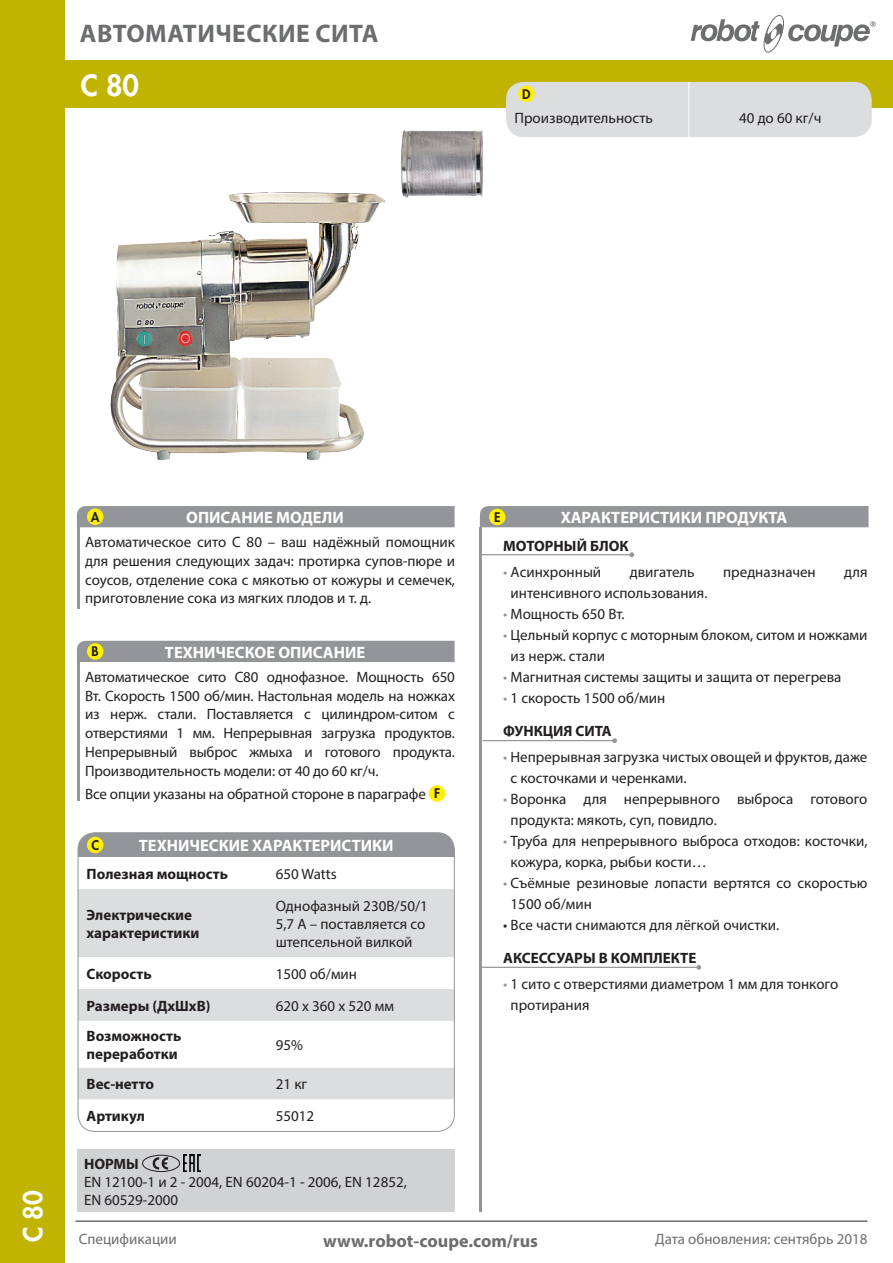
<style>
.page{position:relative;width:893px;height:1263px;background:#fff}
.page>*{position:absolute;margin:0;border:0;box-sizing:border-box;transform-origin:0 0}
.t1{font:800 28.5px "Futura";color:#fff}
.t2{font:700 25.5px "Myriad Pro";letter-spacing:.02em;color:#6c6d70}
.t3{font:800 25.5px "Futura";color:#fff}
.t4{font:700 18px "Myriad Pro";color:#6c6d70}
.t5{font:700 16.5px "Myriad Pro";color:#fff}
.t6{font:15px/18.8px "Myriad Pro";color:#231f20}
.t7{font:700 15px/18px "Myriad Pro";color:#231f20}
.t8{font:15px "Myriad Pro";color:#6c6d70}
.t9{font:800 12.9px "Futura";color:#231f20}
.s1{font-family:"Futura";font-weight:800;font-size:12.9px}
.s2{color:#939598}
</style>
<div class="page">
<div style="left:0;top:60px;width:893px;height:47px;background:#c0b301"></div>
<svg style="left:691px;top:15px;width:185px;height:37px"></svg>
<div style="left:0;top:0;width:65px;height:1263px;background:#c0b301"></div>
<img style="left:110px;top:195px;width:255px;height:266px">
<img style="left:400px;top:130px;width:84px;height:68px">
<hr style="left:480px;top:527px;width:2px;height:685px;background:#939598">
<div style="left:480px;top:506px;width:388px;height:21px;background:#939598"></div>
<hr style="left:483px;top:740px;width:132px;height:1px;background:#939598">
<svg style="left:612px;top:738px;width:5px;height:5px"></svg>
<hr style="left:481px;top:967px;width:218px;height:1px;background:#939598">
<svg style="left:696px;top:965px;width:5px;height:5px"></svg>
<hr style="left:482px;top:554px;width:150px;height:1px;background:#939598">
<svg style="left:629px;top:552px;width:5px;height:5px"></svg>
<div style="left:506px;top:82px;width:366px;height:55px;background:#dcdddf"></div>
<hr style="left:689px;top:82px;width:1px;height:55px;background:#fff">
<hr style="left:77px;top:518px;width:2px;height:90px;background:#939598">
<div style="left:77px;top:506px;width:378px;height:21px;background:#939598"></div>
<div style="left:87px;top:508px;width:16px;height:17px;background:#fff101;border-radius:50%"></div>
<hr style="left:77px;top:653px;width:2px;height:147px;background:#939598">
<div style="left:429px;top:785px;width:16px;height:17px;background:#fff101;border-radius:50%"></div>
<div style="left:77px;top:641px;width:378px;height:21px;background:#939598"></div>
<div style="left:87px;top:643px;width:16px;height:17px;background:#fff101;border-radius:50%"></div>
<div style="left:78px;top:833px;width:376px;height:24px;background:#939598"></div>
<div style="left:80px;top:889px;width:373px;height:68px;background:#dcdddf"></div>
<svg style="left:78px;top:989px;width:376px;height:142px"></svg>
<div style="left:78px;top:832px;width:377px;height:300px;border:1px solid #939598;border-radius:17px"></div>
<div style="left:87px;top:837px;width:16px;height:16px;background:#fff101;border-radius:50%"></div>
<div style="left:518px;top:86px;width:17px;height:16px;background:#fff101;border-radius:50%"></div>
<div style="left:489px;top:509px;width:17px;height:16px;background:#fff101;border-radius:50%"></div>
<hr style="left:75px;top:1220px;width:792px;height:2px;background:#6c6d70">
<div style="left:78px;top:1149px;width:377px;height:63px;background:#d1d2d4"></div>
<div style="left:142px;top:1155px;width:38px;height:17px;border:1px solid #231f20;border-radius:50%"></div>
<svg style="left:152px;top:1157px;width:16px;height:12px"></svg>
<img style="left:183px;top:1155px;width:17px;height:17px">
<h2 class="t2" style="left:80px;top:17px;width:300px">АВТОМАТИЧЕСКИЕ СИТА</h2>
<h1 class="t1" style="left:81px;top:67px;width:60px">C 80</h1>
<p class="t9" style="left:522px;top:86px;width:10px">D</p>
<p class="t6" style="left:514px;top:108px;width:140px">Производительность</p>
<p class="t6" style="left:739px;top:108px;width:84px">40 до 60 кг/ч</p>
<h2 class="t3" style="left:17px;top:1242px;width:54px;rotate:-90deg">C 80</h2>
<p class="t9" style="left:91px;top:509px;width:10px">A</p>
<p class="t5" style="left:186px;top:507px;width:159px">ОПИСАНИЕ МОДЕЛИ</p>
<p class="t6" style="left:85px;top:532px;width:371px;text-align:justify">Автоматическое сито С 80 – ваш надёжный помощник для решения следующих задач: протирка супов-пюре и соусов, отделение сока с мякотью от кожуры и семечек, приготовление сока из мягких плодов и т. д.</p>
<p class="t9" style="left:92px;top:643px;width:9px">B</p>
<p class="t5" style="left:165px;top:641px;width:202px">ТЕХНИЧЕСКОЕ ОПИСАНИЕ</p>
<p class="t6" style="left:85px;top:667px;width:371px;text-align:justify">Автоматическое сито С80 однофазное. Мощность 650<br>Вт. Скорость 1500 об/мин. Настольная модель на ножках из нерж. стали. Поставляется с цилиндром-ситом с отверстиями 1 мм. Непрерывная загрузка продуктов.<br>Непрерывный выброс жмыха и готового продукта.<br>Производительность модели: от 40 до 60 кг/ч.</p>
<p class="t6" style="left:85px;top:784px;width:356px">Все опции указаны на обратной стороне в параграфе <span class="s1">F</span></p>
<p class="t9" style="left:91px;top:837px;width:9px">C</p>
<p class="t5" style="left:139px;top:835px;width:256px">ТЕХНИЧЕСКИЕ ХАРАКТЕРИСТИКИ</p>
<p class="t7" style="left:87px;top:864px;width:143px">Полезная мощность</p>
<p class="t6" style="left:276px;top:864px;width:62px">650 Watts</p>
<p class="t7" style="left:87px;top:905px;width:114px">Электрические характеристики</p>
<p class="t6" style="left:276px;top:896px;width:154px;line-height:18px">Однофазный 230В/50/1<br>5,7 А – поставляется со штепсельной вилкой</p>
<p class="t7" style="left:87px;top:964px;width:67px">Скорость</p>
<p class="t6" style="left:276px;top:964px;width:83px">1500 об/мин</p>
<p class="t7" style="left:87px;top:996px;width:126px">Размеры (ДxШxВ)</p>
<p class="t6" style="left:276px;top:996px;width:120px">620 x 360 x 520 мм</p>
<p class="t7" style="left:87px;top:1026px;width:96px">Возможность переработки</p>
<p class="t6" style="left:276px;top:1035px;width:29px">95%</p>
<p class="t7" style="left:87px;top:1075px;width:69px">Вес-нетто</p>
<p class="t6" style="left:276px;top:1074px;width:33px">21 кг</p>
<p class="t7" style="left:87px;top:1106px;width:60px">Артикул</p>
<p class="t6" style="left:276px;top:1106px;width:40px">55012</p>
<p class="t7" style="left:84px;top:1154px;width:57px">НОРМЫ</p>
<p class="t6" style="left:84px;top:1172px;width:324px;line-height:18px">EN 12100-1 и 2 - 2004, EN 60204-1 - 2006, EN 12852,<br>EN 60529-2000</p>
<p class="t9" style="left:494px;top:509px;width:8px">E</p>
<p class="t5" style="left:561px;top:507px;width:228px">ХАРАКТЕРИСТИКИ ПРОДУКТА</p>
<p class="t7" style="left:503px;top:537px;width:127px">МОТОРНЫЙ БЛОК</p>
<p class="t6" style="left:503px;top:562px;width:100px"><span class="s2">•</span> Асинхронный</p>
<p class="t6" style="left:630px;top:562px;width:66px">двигатель</p>
<p class="t6" style="left:723px;top:562px;width:94px">предназначен</p>
<p class="t6" style="left:844px;top:562px;width:25px">для</p>
<p class="t6" style="left:511px;top:583px;width:198px">интенсивного использования.</p>
<p class="t6" style="left:503px;top:604px;width:123px"><span class="s2">•</span> Мощность 650 Вт.</p>
<p class="t6" style="left:511px;top:624px;width:358px;line-height:21px;text-indent:-7px"><span class="s2">•</span> Цельный корпус с моторным блоком, ситом и ножками из нерж. стали</p>
<p class="t6" style="left:503px;top:667px;width:340px"><span class="s2">•</span> Магнитная системы защиты и защита от перегрева</p>
<p class="t6" style="left:503px;top:688px;width:164px"><span class="s2">•</span> 1 скорость 1500 об/мин</p>
<p class="t7" style="left:503px;top:722px;width:110px">ФУНКЦИЯ СИТА</p>
<p class="t6" style="left:510px;top:746px;width:358px;line-height:21px;text-indent:-7px"><span class="s2">•</span> Непрерывная загрузка чистых овощей и фруктов, даже с косточками и черенками.</p>
<p class="t6" style="left:511px;top:788px;width:358px;line-height:21px;text-indent:-7px"><span class="s2">•</span> Воронка для непрерывного выброса готового продукта: мякоть, суп, повидло.</p>
<p class="t6" style="left:511px;top:830px;width:358px;line-height:21px;text-indent:-7px"><span class="s2">•</span> Труба для непрерывного выброса отходов: косточки, кожура, корка, рыбьи кости…</p>
<p class="t6" style="left:511px;top:872px;width:358px;line-height:21px;text-indent:-7px"><span class="s2">•</span> Съёмные резиновые лопасти вертятся со скоростью<br>1500 об/мин</p>
<p class="t6" style="left:503px;top:915px;width:277px">• Все части снимаются для лёгкой очистки.</p>
<p class="t7" style="left:503px;top:949px;width:195px">АКСЕССУАРЫ В КОМПЛЕКТЕ</p>
<p class="t6" style="left:511px;top:973px;width:329px;line-height:21px;text-indent:-7px"><span class="s2">•</span> 1 сито с отверстиями диаметром 1 мм для тонкого протирания</p>
<p class="t8" style="left:79px;top:1230px;width:100px">Спецификации</p>
<p class="t4" style="left:323px;top:1229px;width:216px">www.robot-coupe.com/rus</p>
<p class="t8" style="left:655px;top:1230px;width:214px">Дата обновления: сентябрь 2018</p>
</div>
